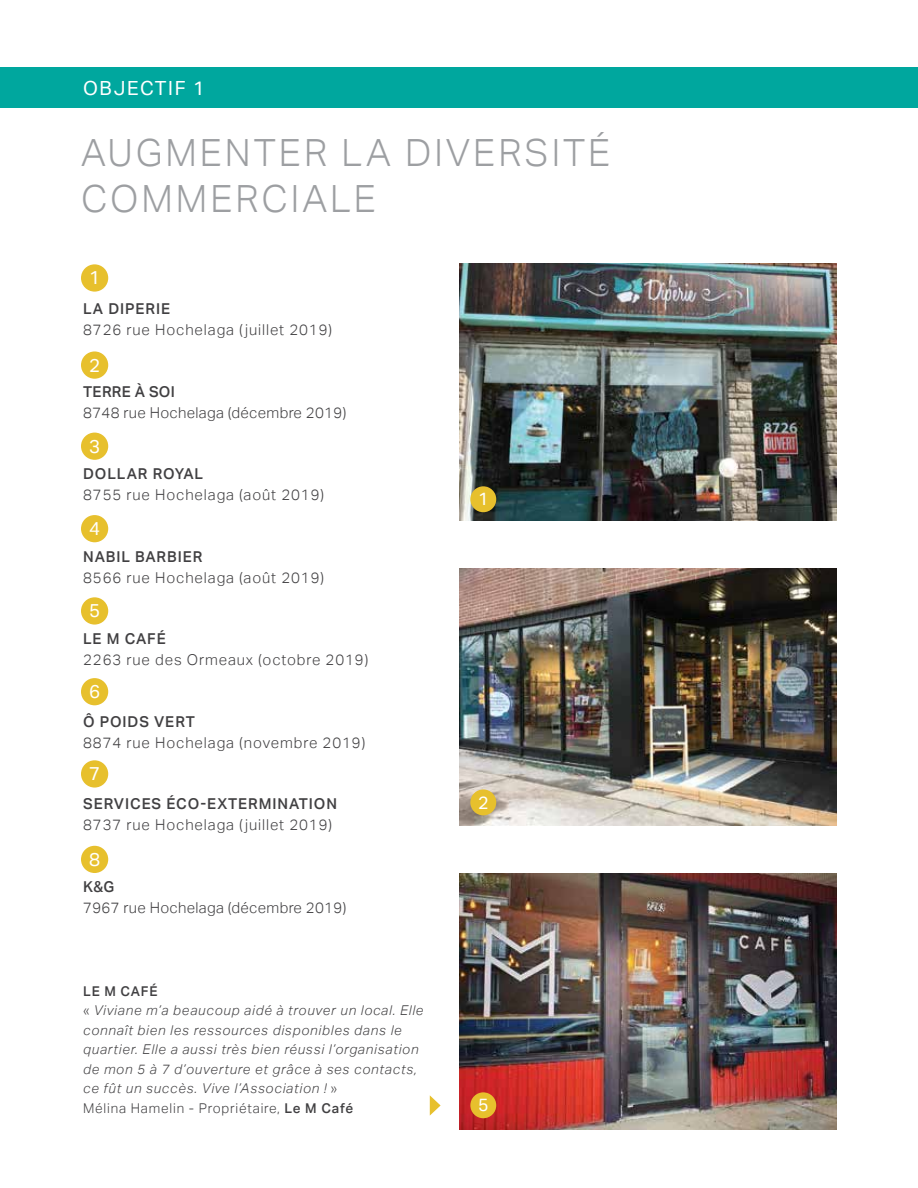
<style>
.page{position:relative;width:918px;height:1188px;background:#fff}
.page>*{position:absolute;margin:0;border:0;box-sizing:border-box;transform-origin:0 0}
.t1{font:300 37.5px/46.5px "Aktiv Grotesk";letter-spacing:.08em;color:#9d9fa2}
.t2{font:19.5px "Aktiv Grotesk";letter-spacing:.08em;color:#fff}
.t3{font:18.75px "Aktiv Grotesk";color:#fff}
.t4{font:17.85px "Aktiv Grotesk";color:#fff}
.t5{font:300 15px "Aktiv Grotesk";letter-spacing:.06em;color:#414042}
.t6{font:500 15px "Aktiv Grotesk";letter-spacing:.06em;color:#414042}
.t7{font:300 15px "Aktiv Grotesk";letter-spacing:.02em;color:#414042}
.t8{font:500 15px "Aktiv Grotesk";letter-spacing:.02em;color:#414042}
.t9{font:italic 300 13.5px/19.5px "Aktiv Grotesk";letter-spacing:.06em;color:#414042}
.s1{font-weight:500;font-style:normal}
.s2{font-style:normal}
</style>
<div class="page">
<img style="left:0;top:67px;width:907px;height:1063px">
<h2 class="t2" style="left:83px;top:77px;width:123px">OBJECTIF 1</h2>
<h1 class="t1" style="left:81px;top:130px;width:531px">AUGMENTER LA DIVERSITÉ<br>COMMERCIALE</h1>
<h3 class="t3" style="left:89px;top:267px;width:13px">1</h3>
<p class="t6" style="left:83px;top:300px;width:88px">LA DIPERIE</p>
<p class="t5" style="left:83px;top:321px;width:251px">8726 rue Hochelaga (juillet 2019)</p>
<h3 class="t3" style="left:89px;top:354px;width:13px">2</h3>
<p class="t8" style="left:83px;top:383px;width:93px">TERRE À SOI</p>
<p class="t7" style="left:83px;top:404px;width:265px">8748 rue Hochelaga (décembre 2019)</p>
<h3 class="t3" style="left:89px;top:435px;width:13px">3</h3>
<p class="t6" style="left:83px;top:465px;width:122px">DOLLAR ROYAL</p>
<p class="t5" style="left:83px;top:486px;width:243px">8755 rue Hochelaga (août 2019)</p>
<h3 class="t3" style="left:89px;top:518px;width:13px">4</h3>
<p class="t6" style="left:83px;top:548px;width:121px">NABIL BARBIER</p>
<p class="t5" style="left:83px;top:569px;width:243px">8566 rue Hochelaga (août 2019)</p>
<h3 class="t3" style="left:89px;top:600px;width:13px">5</h3>
<p class="t6" style="left:83px;top:630px;width:84px">LE M CAFÉ</p>
<p class="t5" style="left:83px;top:651px;width:287px">2263 rue des Ormeaux (octobre 2019)</p>
<h3 class="t3" style="left:89px;top:681px;width:13px">6</h3>
<p class="t6" style="left:83px;top:713px;width:113px">Ô POIDS VERT</p>
<p class="t5" style="left:83px;top:734px;width:284px">8874 rue Hochelaga (novembre 2019)</p>
<h3 class="t3" style="left:89px;top:763px;width:13px">7</h3>
<p class="t6" style="left:83px;top:795px;width:255px">SERVICES ÉCO-EXTERMINATION</p>
<p class="t5" style="left:83px;top:816px;width:251px">8737 rue Hochelaga (juillet 2019)</p>
<h3 class="t3" style="left:89px;top:848px;width:13px">8</h3>
<p class="t6" style="left:83px;top:878px;width:33px">K&amp;G</p>
<p class="t7" style="left:83px;top:899px;width:265px">7967 rue Hochelaga (décembre 2019)</p>
<p class="t9" style="left:83px;top:982px;width:342px"><span class="s1">LE M CAFÉ<br></span><span class="s2">«</span> Viviane m’a beaucoup aidé à trouver un local. Elle connaît bien les ressources disponibles dans le quartier. Elle a aussi très bien réussi l’organisation de mon 5 à 7 d’ouverture et grâce à ses contacts, ce fût un succès. Vive l’Association ! <span class="s2">»<br>Mélina Hamelin - Propriétaire,</span> <span class="s1">Le M Café</span></p>
<h3 class="t4" style="left:478px;top:489px;width:12px">1</h3>
<h3 class="t4" style="left:478px;top:792px;width:12px">2</h3>
<h3 class="t4" style="left:478px;top:1095px;width:12px">5</h3>
</div>
